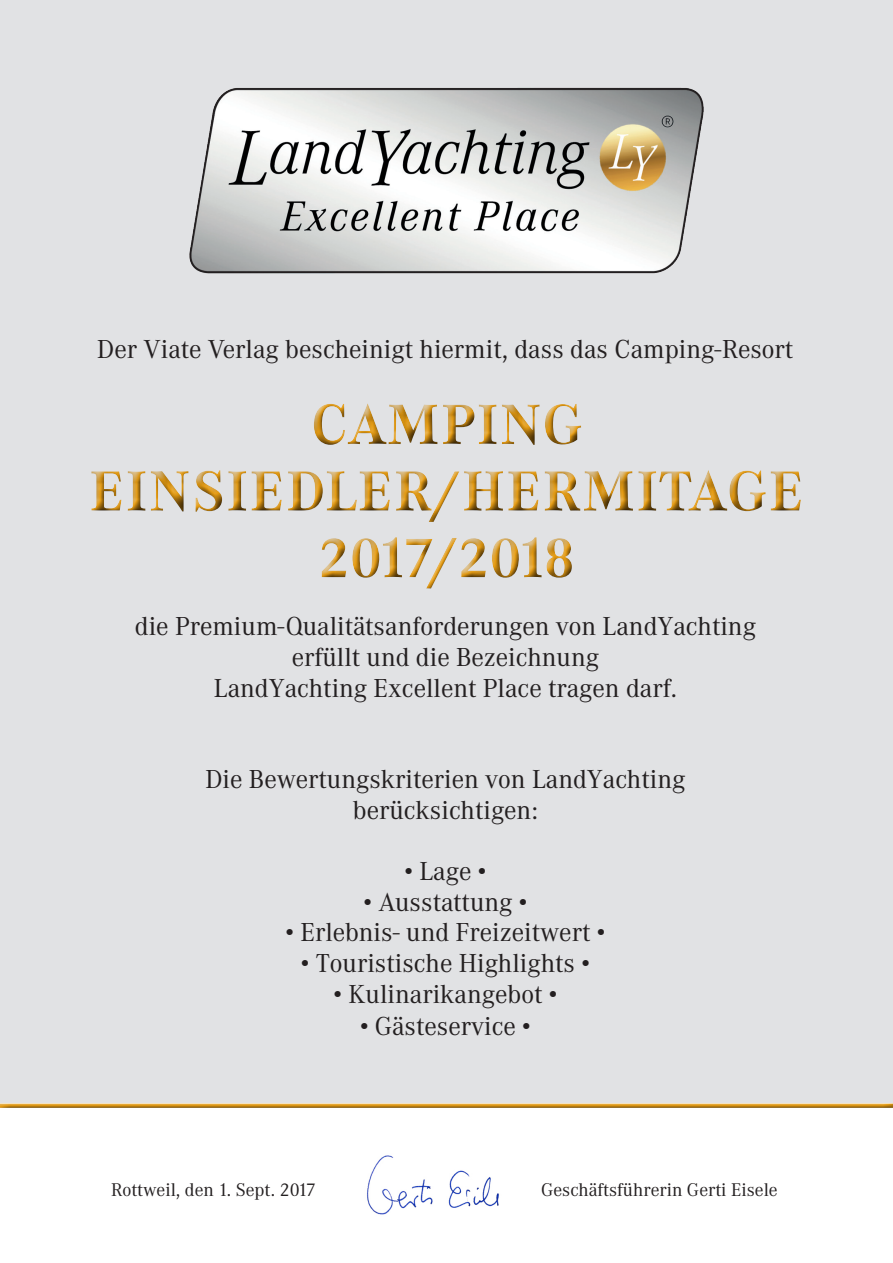
<style>
.page{position:relative;width:893px;height:1263px;background:#fff}
.page>*{position:absolute;margin:0;border:0;box-sizing:border-box;transform-origin:0 0}
.t1{font:700 55.5px/66.6px "Corporate ABQ";letter-spacing:.03em;color:#e69d15;text-align:center}
.t2{font:25.5px/30.6px "Corporate ABQ";color:#231f20;text-align:center}
.t3{font:18px "Corporate ABQ";color:#231f20}
</style>
<div class="page">
<div style="left:0;top:0;width:893px;height:1102px;background:#e1e2e4"></div>
<img style="left:367px;top:1155px;width:132px;height:60px">
<div style="left:82px;top:396px;width:730px;height:198px;background:#231f20;opacity:.75"></div>
<div style="left:0;top:1101px;width:893px;height:7px;background:#231f20;opacity:.75"></div>
<img style="left:189px;top:87px;width:515px;height:187px">
<p class="t2" style="left:97px;top:334px;width:698px">Der Viate Verlag bescheinigt hiermit, dass das Camping-Resort</p>
<h1 class="t1" style="left:90px;top:392px;width:715px">CAMPING<br>EINSIEDLER/HERMITAGE<br>2017/2018</h1>
<p class="t2" style="left:135px;top:612px;width:623px">die Premium-Qualitätsanforderungen von LandYachting erfüllt und die Bezeichnung<br>LandYachting Excellent Place tragen darf.</p>
<p class="t2" style="left:205px;top:765px;width:481px">Die Bewertungskriterien von LandYachting berücksichtigen:</p>
<p class="t2" style="left:405px;top:856px;width:83px">• Lage •</p>
<p class="t2" style="left:363px;top:887px;width:165px">• Ausstattung •</p>
<p class="t2" style="left:286px;top:918px;width:321px">• Erlebnis- und Freizeitwert •</p>
<p class="t2" style="left:301px;top:948px;width:291px">• Touristische Highlights •</p>
<p class="t2" style="left:334px;top:979px;width:225px">• Kulinarikangebot •</p>
<p class="t2" style="left:360px;top:1011px;width:172px">• Gästeservice •</p>
<p class="t3" style="left:111px;top:1179px;width:207px">Rottweil, den 1. Sept. 2017</p>
<p class="t3" style="left:541px;top:1179px;width:238px">Geschäftsführerin Gerti Eisele</p>
</div>
